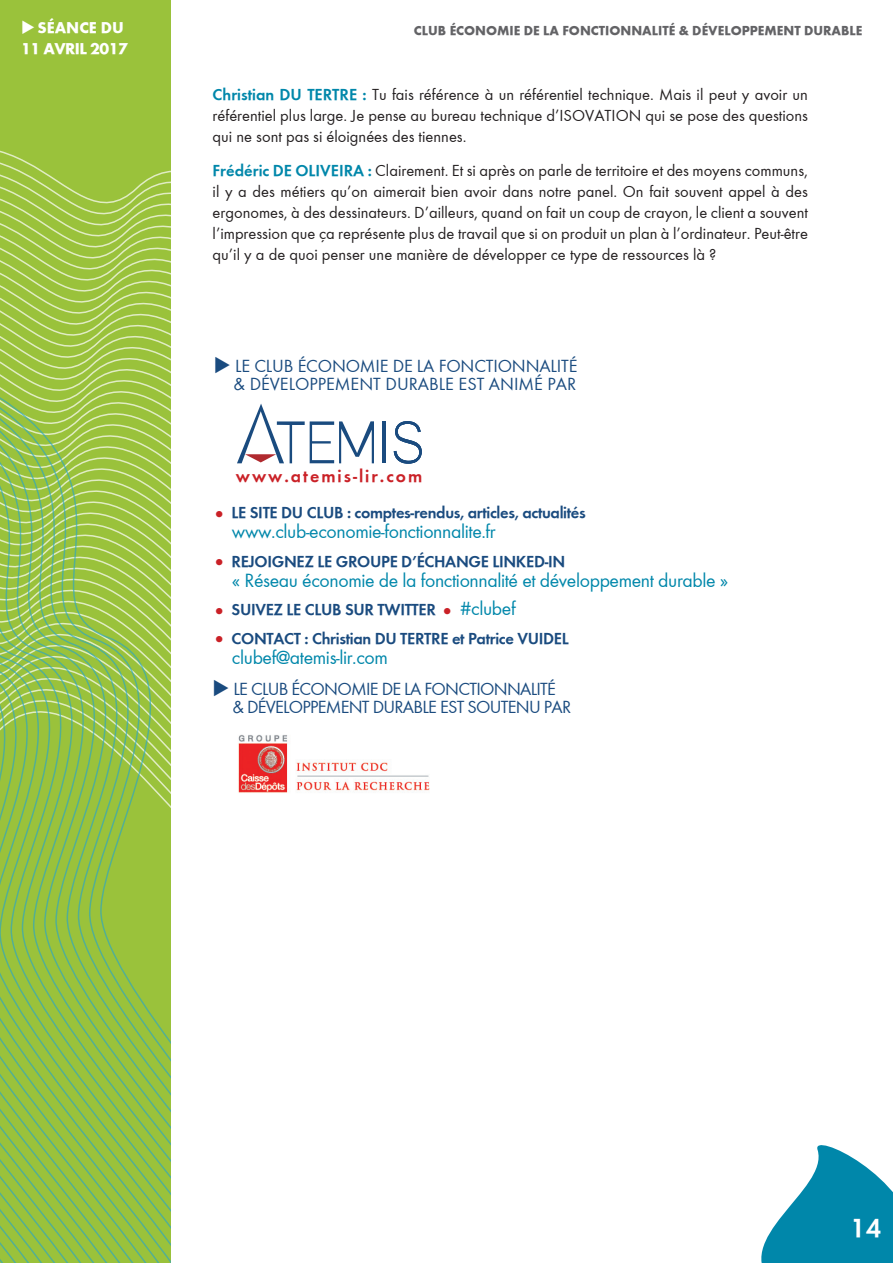
<style>
.page{position:relative;width:893px;height:1263px;background:#fff}
.page>*{position:absolute;margin:0;border:0;box-sizing:border-box;transform-origin:0 0}
.t1{font:700 27px "Function";color:#fff}
.t2{font:19.8px "Function";letter-spacing:-.02em;color:#0087aa}
.t3{font:18.15px/18.1px "Function";letter-spacing:-.04em;color:#1a4b7f}
.t4{font:18.15px/18.1px "Function";letter-spacing:-.005em;color:#1a4b7f;text-align:right}
.t5{font:700 18px "Function";letter-spacing:.11em;color:#ca2127}
.t6{font:16.5px/21px "Function";color:#231f20;text-align:justify}
.t7{font:700 16.5px "Function";letter-spacing:-.02em;color:#1a4b7f}
.t8{font:16.2px "Function LH Heavy";letter-spacing:-.03em;color:#fff}
.t9{font:16.2px "Function LH Heavy";color:#fff}
.t10{font:13.5px "Function LH Heavy";color:#636366}
.s1{font-weight:700;color:#0087aa}
.s2{font-family:"Gotham HTF";font-weight:500;font-size:22.35px;color:#ca2127}
.s3{font-weight:400;font-size:19.8px;color:#0087aa}
</style>
<div class="page">
<svg style="left:0;top:0;width:170px;height:1263px;background:#99c34a"></svg>
<svg style="left:761px;top:1145px;width:132px;height:118px"></svg>
<img style="left:238px;top:734px;width:192px;height:59px">
<svg style="left:237px;top:404px;width:137px;height:59px"></svg>
<hr style="left:382px;top:421px;width:4px;height:42px;background:#1a4b7f">
<svg style="left:394px;top:421px;width:28px;height:43px"></svg>
<p class="t9" style="left:21px;top:18px;width:104px">◆SÉANCE DU</p>
<p class="t10" style="left:414px;top:22px;width:450px">CLUB ÉCONOMIE DE LA FONCTIONNALITÉ &amp; DÉVELOPPEMENT DURABLE</p>
<p class="t8" style="left:21px;top:39px;width:108px">11 AVRIL 2017</p>
<p class="t6" style="left:213px;top:84px;width:597px"><span class="s1">Christian DU TERTRE :</span> Tu fais référence à un référentiel technique. Mais il peut y avoir un référentiel plus large. Je pense au bureau technique d’ISOVATION qui se pose des questions qui ne sont pas si éloignées des tiennes.</p>
<p class="t6" style="left:213px;top:160px;width:597px"><span class="s1">Frédéric DE OLIVEIRA :</span> Clairement. Et si après on parle de territoire et des moyens communs, il y a des métiers qu’on aimerait bien avoir dans notre panel. On fait souvent appel à des ergonomes, à des dessinateurs. D’ailleurs, quand on fait un coup de crayon, le client a souvent l’impression que ça représente plus de travail que si on produit un plan à l’ordinateur. Peut-être qu’il y a de quoi penser une manière de développer ce type de ressources là ?</p>
<p class="t4" style="left:214px;top:356px;width:365px">◆ LE CLUB ÉCONOMIE DE LA FONCTIONNALITÉ &amp; DÉVELOPPEMENT DURABLE EST ANIMÉ PAR</p>
<p class="t5" style="left:236px;top:466px;width:188px">www.atemis-lir.com</p>
<p class="t7" style="left:214px;top:503px;width:373px"><span class="s2">•</span> LE SITE DU CLUB : comptes-rendus, articles, actualités</p>
<p class="t2" style="left:232px;top:520px;width:265px">www.club-economie-fonctionnalite.fr</p>
<p class="t7" style="left:214px;top:551px;width:353px"><span class="s2">•</span> REJOIGNEZ LE GROUPE D’ÉCHANGE LINKED-IN</p>
<p class="t2" style="left:232px;top:569px;width:498px">« Réseau économie de la fonctionnalité et développement durable »</p>
<p class="t7" style="left:214px;top:600px;width:303px"><span class="s2">•</span> SUIVEZ LE CLUB SUR TWITTER <span class="s2">•</span> <span class="s3">#clubef</span></p>
<p class="t7" style="left:214px;top:629px;width:356px"><span class="s2">•</span> CONTACT : Christian DU TERTRE et Patrice VUIDEL</p>
<p class="t2" style="left:232px;top:646px;width:158px">clubef@atemis-lir.com</p>
<p class="t3" style="left:232px;top:680px;width:340px;text-indent:-20px">◆ LE CLUB ÉCONOMIE DE LA FONCTIONNALITÉ &amp; DÉVELOPPEMENT DURABLE EST SOUTENU PAR</p>
<p class="t1" style="left:850px;top:1212px;width:32px">14</p>
</div>
